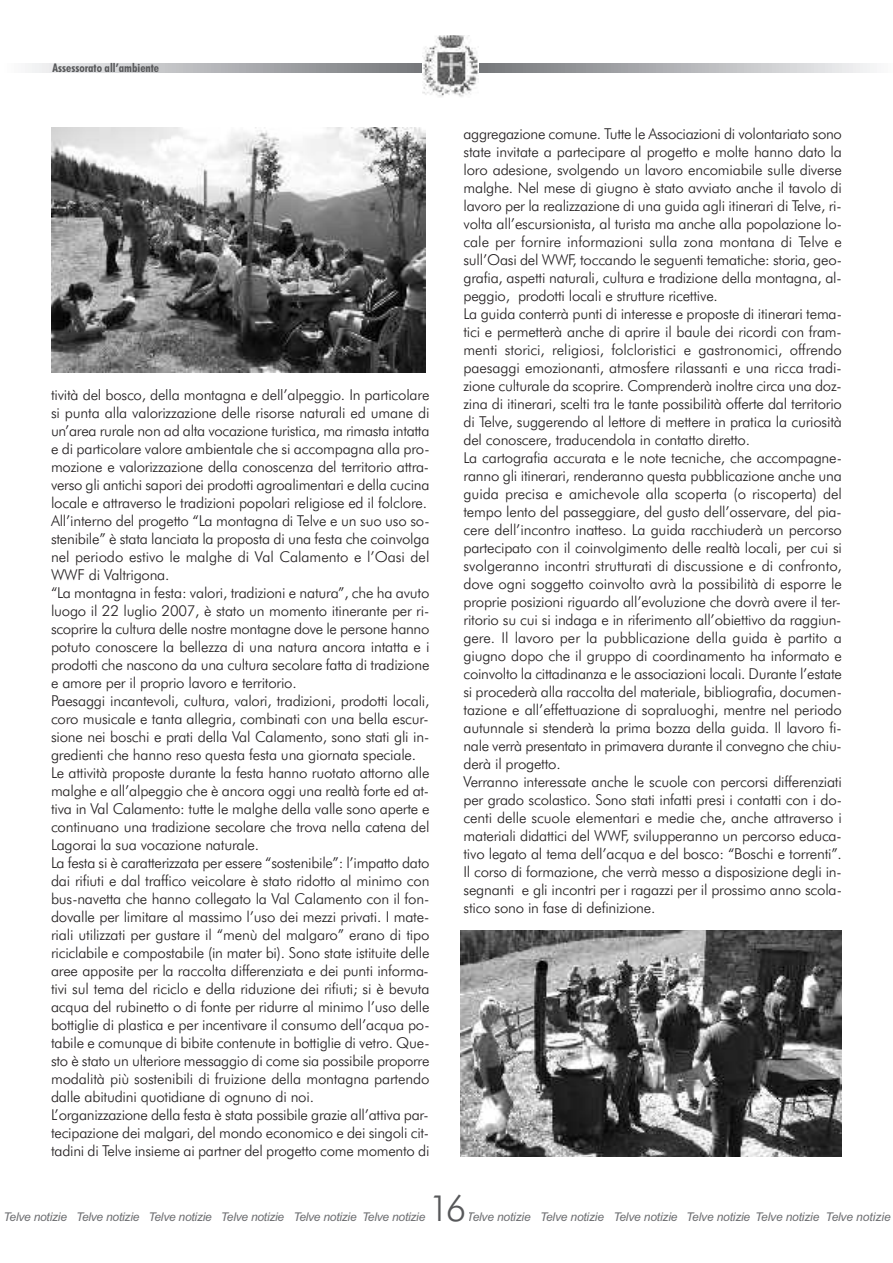
<style>
.page{position:relative;width:893px;height:1263px;background:#fff}
.page>*{position:absolute;margin:0;border:0;box-sizing:border-box;transform-origin:0 0}
.t1{font:300 36px "Futura BT";color:#57585a}
.t2{font:300 15px/18px "Futura BT";letter-spacing:-.015em;color:#231f20}
.t3{font:italic 12px "Arial";letter-spacing:-.02em;color:#6c6d70}
.t4{font:700 condensed 12px "Futura BT";color:#57585a}
</style>
<div class="page">
<svg style="left:28px;top:64px;width:846px;height:8px;background:#b2b4b6"></svg>
<img style="left:422px;top:35px;width:56px;height:62px">
<img style="left:51px;top:128px;width:374px;height:244px">
<img style="left:460px;top:930px;width:382px;height:227px">
<p class="t4" style="left:53px;top:61px;width:108px">Assessorato all’ambiente</p>
<p class="t2" style="left:51px;top:386px;width:380px">tività del bosco, della montagna e dell’alpeggio. In particolare si punta alla valorizzazione delle risorse naturali ed umane di un’area rurale non ad alta vocazione turistica, ma rimasta intatta e di particolare valore ambientale che si accompagna alla pro&shy;mozione e valorizzazione della conoscenza del territorio attra&shy;verso gli antichi sapori dei prodotti agroalimentari e della cucina locale e attraverso le tradizioni popolari religiose ed il folclore.<br>All’interno del progetto “La montagna di Telve e un suo uso so&shy;stenibile” è stata lanciata la proposta di una festa che coinvolga nel periodo estivo le malghe di Val Calamento e l’Oasi del WWF di Valtrigona.<br>“La montagna in festa: valori, tradizioni e natura”, che ha avuto luogo il 22 luglio 2007, è stato un momento itinerante per ri&shy;scoprire la cultura delle nostre montagne dove le persone hanno potuto conoscere la bellezza di una natura ancora intatta e i prodotti che nascono da una cultura secolare fatta di tradizione e amore per il proprio lavoro e territorio.<br>Paesaggi incantevoli, cultura, valori, tradizioni, prodotti locali, coro musicale e tanta allegria, combinati con una bella escur&shy;sione nei boschi e prati della Val Calamento, sono stati gli in&shy;gredienti che hanno reso questa festa una giornata speciale.<br>Le attività proposte durante la festa hanno ruotato attorno alle malghe e all’alpeggio che è ancora oggi una realtà forte ed at&shy;tiva in Val Calamento: tutte le malghe della valle sono aperte e continuano una tradizione secolare che trova nella catena del Lagorai la sua vocazione naturale.<br>La festa si è caratterizzata per essere “sostenibile”: l’impatto dato dai rifiuti e dal traffico veicolare è stato ridotto al minimo con bus-navetta che hanno collegato la Val Calamento con il fon&shy;dovalle per limitare al massimo l’uso dei mezzi privati. I mate&shy;riali utilizzati per gustare il “menù del malgaro” erano di tipo riciclabile e compostabile (in mater bi). Sono state istituite delle aree apposite per la raccolta differenziata e dei punti informa&shy;tivi sul tema del riciclo e della riduzione dei rifiuti; si è bevuta acqua del rubinetto o di fonte per ridurre al minimo l’uso delle bottiglie di plastica e per incentivare il consumo dell’acqua po&shy;tabile e comunque di bibite contenute in bottiglie di vetro. Que&shy;sto è stato un ulteriore messaggio di come sia possibile proporre modalità più sostenibili di fruizione della montagna partendo dalle abitudini quotidiane di ognuno di noi.<br>L’organizzazione della festa è stata possibile grazie all’attiva par&shy;tecipazione dei malgari, del mondo economico e dei singoli cit&shy;tadini di Telve insieme ai partner del progetto come momento di</p>
<p class="t2" style="left:463px;top:125px;width:380px">aggregazione comune. Tutte le Associazioni di volontariato sono state invitate a partecipare al progetto e molte hanno dato la loro adesione, svolgendo un lavoro encomiabile sulle diverse malghe. Nel mese di giugno è stato avviato anche il tavolo di lavoro per la realizzazione di una guida agli itinerari di Telve, ri&shy;volta all’escursionista, al turista ma anche alla popolazione lo&shy;cale per fornire informazioni sulla zona montana di Telve e sull’Oasi del WWF, toccando le seguenti tematiche: storia, geo&shy;grafia, aspetti naturali, cultura e tradizione della montagna, al&shy;peggio, prodotti locali e strutture ricettive.<br>La guida conterrà punti di interesse e proposte di itinerari tema&shy;tici e permetterà anche di aprire il baule dei ricordi con fram&shy;menti storici, religiosi, folcloristici e gastronomici, offrendo paesaggi emozionanti, atmosfere rilassanti e una ricca tradi&shy;zione culturale da scoprire. Comprenderà inoltre circa una doz&shy;zina di itinerari, scelti tra le tante possibilità offerte dal territorio di Telve, suggerendo al lettore di mettere in pratica la curiosità del conoscere, traducendola in contatto diretto.<br>La cartografia accurata e le note tecniche, che accompagne&shy;ranno gli itinerari, renderanno questa pubblicazione anche una guida precisa e amichevole alla scoperta (o riscoperta) del tempo lento del passeggiare, del gusto dell’osservare, del pia&shy;cere dell’incontro inatteso. La guida racchiuderà un percorso partecipato con il coinvolgimento delle realtà locali, per cui si svolgeranno incontri strutturati di discussione e di confronto, dove ogni soggetto coinvolto avrà la possibilità di esporre le proprie posizioni riguardo all’evoluzione che dovrà avere il ter&shy;ritorio su cui si indaga e in riferimento all’obiettivo da raggiun&shy;gere. Il lavoro per la pubblicazione della guida è partito a giugno dopo che il gruppo di coordinamento ha informato e coinvolto la cittadinanza e le associazioni locali. Durante l’estate si procederà alla raccolta del materiale, bibliografia, documen&shy;tazione e all’effettuazione di sopraluoghi, mentre nel periodo autunnale si stenderà la prima bozza della guida. Il lavoro fi&shy;nale verrà presentato in primavera durante il convegno che chiu&shy;derà il progetto.<br>Verranno interessate anche le scuole con percorsi differenziati per grado scolastico. Sono stati infatti presi i contatti con i do&shy;centi delle scuole elementari e medie che, anche attraverso i materiali didattici del WWF, svilupperanno un percorso educa&shy;tivo legato al tema dell’acqua e del bosco: “Boschi e torrenti”.<br>Il corso di formazione, che verrà messo a disposizione degli in&shy;segnanti e gli incontri per i ragazzi per il prossimo anno scola&shy;stico sono in fase di definizione.</p>
<p class="t3" style="left:4px;top:1209px;width:423px">Telve notizie Telve notizie Telve notizie Telve notizie Telve notizie Telve notizie</p>
<p class="t1" style="left:429px;top:1188px;width:39px">16</p>
<p class="t3" style="left:467px;top:1209px;width:426px">Telve notizie Telve notizie Telve notizie Telve notizie Telve notizie Telve notizie</p>
</div>
